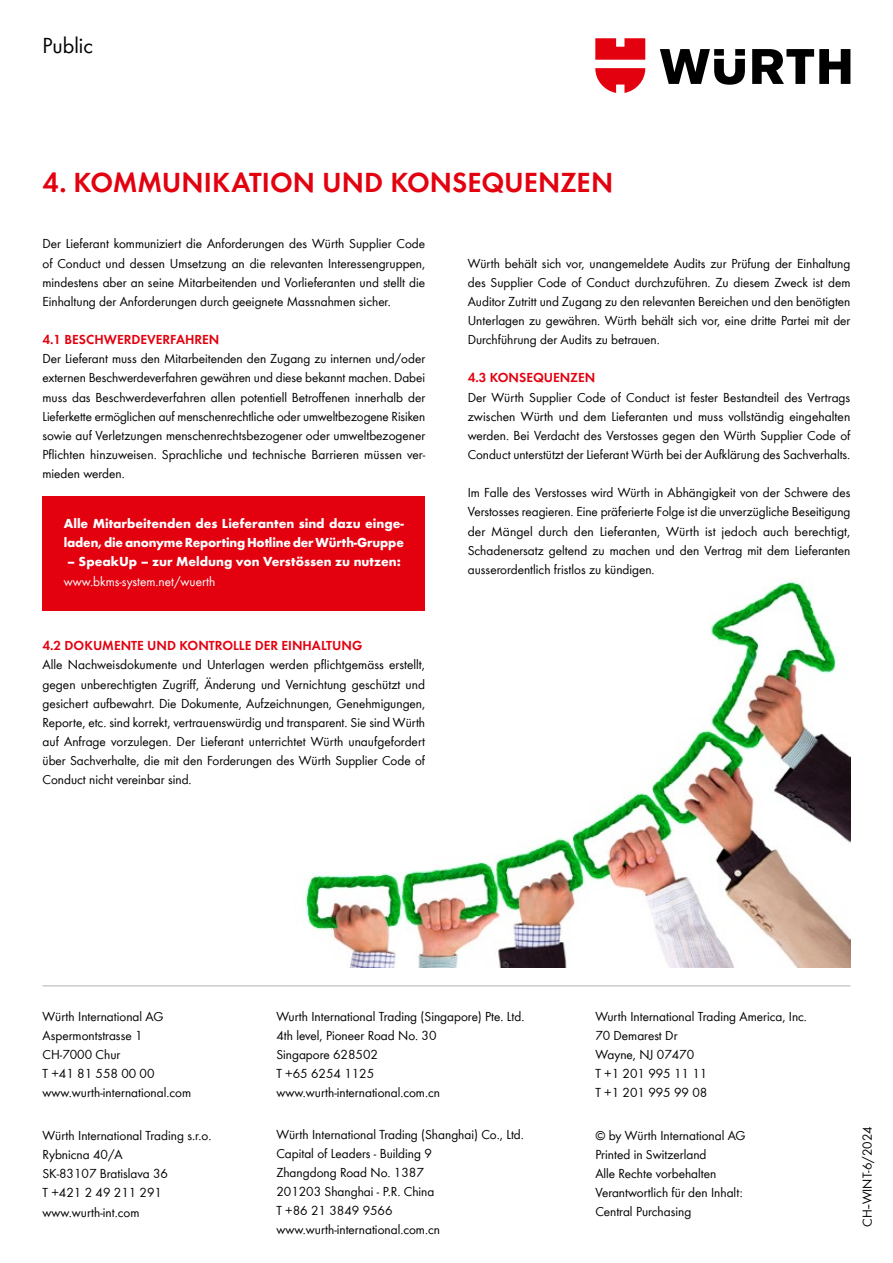
<style>
.page{position:relative;width:893px;height:1263px;background:#fff}
.page>*{position:absolute;margin:0;border:0;box-sizing:border-box;transform-origin:0 0}
.t1{font:600 28.5px "Wuerth";color:#e3000f}
.t2{font:22.5px "Wuerth";color:#000}
.t3{font:13.5px/19.2px "Wuerth";color:#000}
.t4{font:700 13.5px/19.2px "Wuerth";color:#fff}
.t5{font:600 13.5px "Wuerth";color:#e3000f}
.t6{font:13.5px "Wuerth";color:#fff}
</style>
<div class="page">
<img style="left:303px;top:578px;width:547px;height:389px">
<svg style="left:660px;top:49px;width:190px;height:36px"></svg>
<svg style="left:595px;top:38px;width:50px;height:55px"></svg>
<hr style="left:43px;top:985px;width:807px;height:1px;background:#b1b2b3">
<div style="left:43px;top:496px;width:382px;height:115px;background:#e3000f"></div>
<h2 class="t2" style="left:43px;top:30px;width:52px">Public</h2>
<h1 class="t1" style="left:43px;top:162px;width:572px">4. KOMMUNIKATION UND KONSEQUENZEN</h1>
<p class="t3" style="left:43px;top:234px;width:384px;text-align:justify">Der Lieferant kommuniziert die Anforderungen des Würth Supplier Code of Conduct und dessen Umsetzung an die relevanten Interessengruppen, mindestens aber an seine Mitarbeitenden und Vorlieferanten und stellt die Einhaltung der Anforderungen durch geeignete Massnahmen sicher.</p>
<p class="t5" style="left:43px;top:330px;width:178px">4.1 BESCHWERDEVERFAHREN</p>
<p class="t3" style="left:43px;top:348px;width:384px;text-align:justify">Der Lieferant muss den Mitarbeitenden den Zugang zu internen und/oder externen Beschwerdeverfahren gewähren und diese bekannt machen. Dabei muss das Beschwerdeverfahren allen potentiell Betroffenen innerhalb der Lieferkette ermöglichen auf menschenrechtliche oder umweltbezogene Risiken sowie auf Verletzungen menschenrechtsbezogener oder umweltbezogener Pflichten hinzuweisen. Sprachliche und technische Barrieren müssen ver&shy;mieden werden.</p>
<p class="t4" style="left:64px;top:513px;width:342px">Alle Mitarbeitenden des Lieferanten sind dazu einge&shy;laden, die anonyme Reporting Hotline der Würth-Gruppe</p>
<p class="t4" style="left:67px;top:551px;width:335px">– SpeakUp – zur Meldung von Verstössen zu nutzen:</p>
<p class="t6" style="left:64px;top:572px;width:153px">www.bkms-system.net/wuerth</p>
<p class="t5" style="left:43px;top:636px;width:321px">4.2 DOKUMENTE UND KONTROLLE DER EINHALTUNG</p>
<p class="t3" style="left:43px;top:655px;width:384px;text-align:justify">Alle Nachweisdokumente und Unterlagen werden pflichtgemäss erstellt, gegen unberechtigten Zugriff, Änderung und Vernichtung geschützt und gesichert aufbewahrt. Die Dokumente, Aufzeichnungen, Genehmigungen, Reporte, etc. sind korrekt, vertrauenswürdig und transparent. Sie sind Würth auf Anfrage vorzulegen. Der Lieferant unterrichtet Würth unaufgefordert über Sachverhalte, die mit den Forderungen des Würth Supplier Code of Conduct nicht vereinbar sind.</p>
<p class="t3" style="left:468px;top:253px;width:384px;text-align:justify">Würth behält sich vor, unangemeldete Audits zur Prüfung der Einhaltung des Supplier Code of Conduct durchzuführen. Zu diesem Zweck ist dem Auditor Zutritt und Zugang zu den relevanten Bereichen und den benötigten Unterlagen zu gewähren. Würth behält sich vor, eine dritte Partei mit der Durchführung der Audits zu betrauen.</p>
<p class="t5" style="left:468px;top:368px;width:129px">4.3 KONSEQUENZEN</p>
<p class="t3" style="left:468px;top:387px;width:384px;text-align:justify">Der Würth Supplier Code of Conduct ist fester Bestandteil des Vertrags zwischen Würth und dem Lieferanten und muss vollständig eingehalten werden. Bei Verdacht des Verstosses gegen den Würth Supplier Code of Conduct unterstützt der Lieferant Würth bei der Aufklärung des Sachverhalts.</p>
<p class="t3" style="left:468px;top:482px;width:384px;text-align:justify">Im Falle des Verstosses wird Würth in Abhängigkeit von der Schwere des Verstosses reagieren. Eine präferierte Folge ist die unverzügliche Beseitigung der Mängel durch den Lieferanten, Würth ist jedoch auch berechtigt, Schadenersatz geltend zu machen und den Vertrag mit dem Lieferanten ausserordentlich fristlos zu kündigen.</p>
<p class="t3" style="left:276px;top:1006px;width:250px">Wurth International Trading (Singapore) Pte. Ltd.<br>4th level, Pioneer Road No. 30<br>Singapore 628502<br>T +65 6254 1125 www.wurth-international.com.cn</p>
<p class="t3" style="left:276px;top:1124px;width:249px">Würth International Trading (Shanghai) Co., Ltd.<br>Capital of Leaders - Building 9<br>Zhangdong Road No. 1387<br>201203 Shanghai - P.R. China<br>T +86 21 3849 9566 www.wurth-international.com.cn</p>
<p class="t3" style="left:595px;top:1125px;width:152px">© by Würth International AG<br>Printed in Switzerland<br>Alle Rechte vorbehalten<br>Verantwortlich für den Inhalt:<br>Central Purchasing</p>
<p class="t3" style="left:857px;top:1227px;width:102px;rotate:-90deg">CH--WINT-6/2024</p>
<p class="t3" style="left:43px;top:1006px;width:150px">Würth International AG<br>Aspermontstrasse 1<br>CH-7000 Chur<br>T +41 81 558 00 00 www.wurth-international.com</p>
<p class="t3" style="left:595px;top:1006px;width:213px">Wurth International Trading America, Inc.<br>70 Demarest Dr<br>Wayne, NJ 07470<br>T +1 201 995 11 11<br>T +1 201 995 99 08</p>
<p class="t3" style="left:43px;top:1125px;width:170px">Würth International Trading s.r.o.<br>Rybnicna 40/A<br>SK-83107 Bratislava 36<br>T +421 2 49 211 291 www.wurth-int.com</p>
</div>
